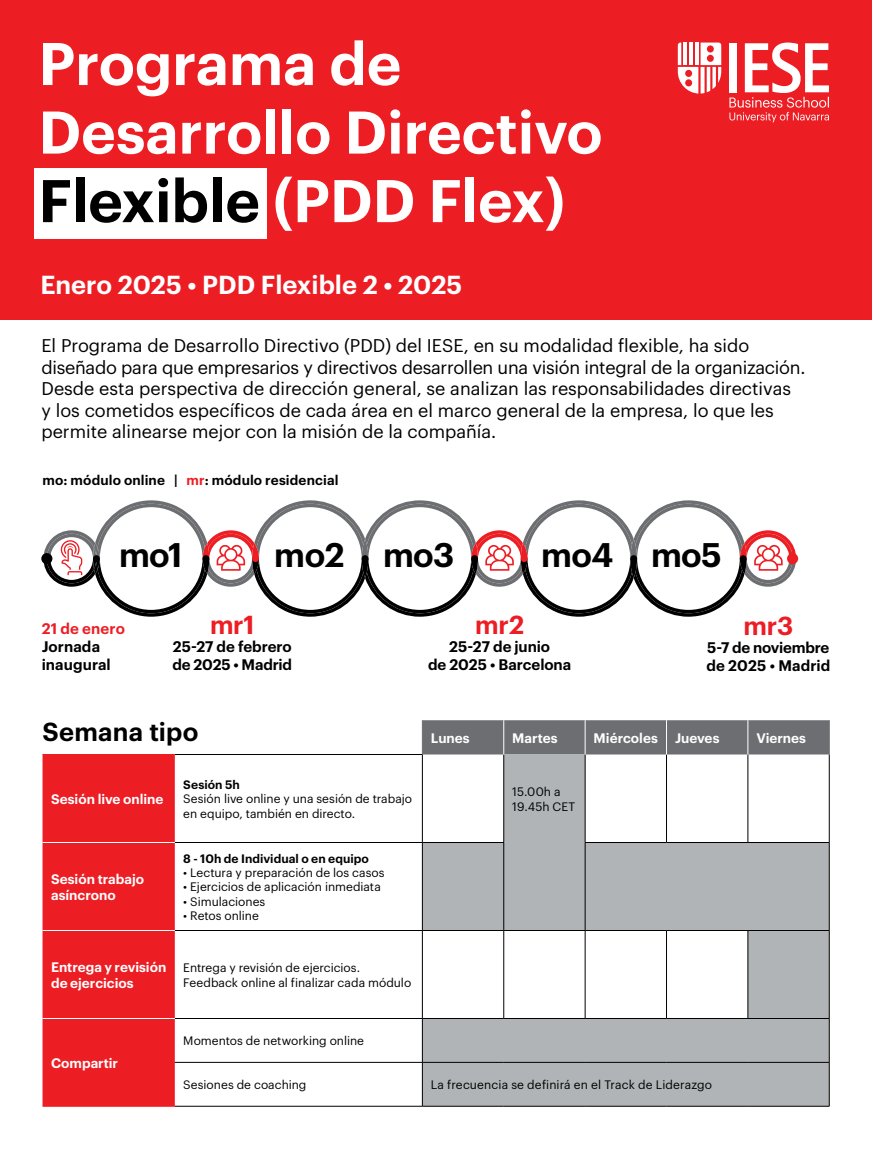
<style>
.page{position:relative;width:872px;height:1149px;background:#fff}
.page>*{position:absolute;margin:0;border:0;box-sizing:border-box;transform-origin:0 0}
.Titular_36___36{font:600 58.8px/68.6px "Graphik";color:#fff}
.t1{font:600 33.45px "Graphik";letter-spacing:-.02em;color:#000}
.t2{font:600 25.5px "Graphik";color:#fff}
.t3{font:600 25.5px "Graphik";letter-spacing:.01em;color:#000}
.t4{font:600 25.5px "Graphik";letter-spacing:-.005em;color:#ed1d24}
.t5{font:18px/21.6px "Graphik";color:#000}
.t6{font:600 15px/18px "Graphik";color:#000}
.t7{font:600 15px "Graphik";letter-spacing:.01em;color:#ed1d24}
.t8{font:600 13.5px/16.2px "Graphik";color:#fff}
.t9{font:600 13.5px "Graphik";letter-spacing:.01em;color:#000}
.t10{font:12px/14.4px "Graphik";color:#000}
.t11{font:600 12px "Graphik";letter-spacing:.005em;color:#000}
.s1{color:#000}
.s2{color:#ed1d24}
</style>
<div class="page">
<div style="left:0;top:0;width:872px;height:319px;background:#ed1d24"></div>
<div style="left:34px;top:168px;width:233px;height:70px;background:#fff"></div>
<svg style="left:41px;top:553px;width:11px;height:11px"></svg>
<div style="left:787px;top:553px;width:11px;height:11px;background:#ed1d24;border-radius:50%"></div>
<svg style="left:43px;top:500px;width:753px;height:116px"></svg>
<div style="left:423px;top:720px;width:406px;height:34px;background:#6d6e71"></div>
<div style="left:43px;top:755px;width:132px;height:350px;background:#ed1d24"></div>
<svg style="left:423px;top:754px;width:406px;height:351px;fill:#b1b4b6"></svg>
<hr style="left:422px;top:754px;width:1px;height:88px;background:#000">
<hr style="left:503px;top:754px;width:1px;height:88px;background:#000">
<hr style="left:585px;top:754px;width:1px;height:88px;background:#000">
<hr style="left:666px;top:754px;width:1px;height:88px;background:#000">
<hr style="left:747px;top:754px;width:1px;height:88px;background:#000">
<hr style="left:829px;top:754px;width:1px;height:88px;background:#000">
<hr style="left:175px;top:842px;width:247px;height:1px;background:#000">
<hr style="left:422px;top:842px;width:82px;height:1px;background:#000">
<hr style="left:422px;top:842px;width:1px;height:88px;background:#000">
<hr style="left:503px;top:842px;width:1px;height:88px;background:#000">
<hr style="left:585px;top:842px;width:81px;height:1px;background:#000">
<hr style="left:585px;top:842px;width:1px;height:88px;background:#000">
<hr style="left:666px;top:842px;width:82px;height:1px;background:#000">
<hr style="left:748px;top:842px;width:81px;height:1px;background:#000">
<hr style="left:829px;top:842px;width:1px;height:88px;background:#000">
<hr style="left:175px;top:929px;width:247px;height:1px;background:#000">
<hr style="left:422px;top:929px;width:82px;height:1px;background:#000">
<hr style="left:422px;top:930px;width:1px;height:87px;background:#000">
<hr style="left:504px;top:929px;width:81px;height:1px;background:#000">
<hr style="left:503px;top:930px;width:1px;height:87px;background:#000">
<hr style="left:585px;top:929px;width:81px;height:1px;background:#000">
<hr style="left:585px;top:930px;width:1px;height:87px;background:#000">
<hr style="left:666px;top:929px;width:82px;height:1px;background:#000">
<hr style="left:666px;top:930px;width:1px;height:87px;background:#000">
<hr style="left:748px;top:929px;width:81px;height:1px;background:#000">
<hr style="left:747px;top:930px;width:1px;height:87px;background:#000">
<hr style="left:829px;top:930px;width:1px;height:87px;background:#000">
<hr style="left:175px;top:1017px;width:247px;height:1px;background:#000">
<hr style="left:422px;top:1017px;width:82px;height:1px;background:#000">
<hr style="left:422px;top:1018px;width:1px;height:43px;background:#000">
<hr style="left:504px;top:1017px;width:81px;height:1px;background:#000">
<hr style="left:585px;top:1017px;width:81px;height:1px;background:#000">
<hr style="left:666px;top:1017px;width:82px;height:1px;background:#000">
<hr style="left:748px;top:1017px;width:81px;height:1px;background:#000">
<hr style="left:829px;top:1018px;width:1px;height:43px;background:#000">
<hr style="left:175px;top:1061px;width:247px;height:1px;background:#000">
<hr style="left:422px;top:1061px;width:82px;height:1px;background:#000">
<hr style="left:422px;top:1062px;width:1px;height:43px;background:#000">
<hr style="left:504px;top:1061px;width:81px;height:1px;background:#000">
<hr style="left:585px;top:1061px;width:81px;height:1px;background:#000">
<hr style="left:666px;top:1061px;width:82px;height:1px;background:#000">
<hr style="left:748px;top:1061px;width:81px;height:1px;background:#000">
<hr style="left:829px;top:1062px;width:1px;height:43px;background:#000">
<hr style="left:175px;top:1105px;width:247px;height:1px;background:#000">
<hr style="left:422px;top:1105px;width:82px;height:1px;background:#000">
<hr style="left:504px;top:1105px;width:81px;height:1px;background:#000">
<hr style="left:585px;top:1105px;width:81px;height:1px;background:#000">
<hr style="left:666px;top:1105px;width:82px;height:1px;background:#000">
<hr style="left:748px;top:1105px;width:81px;height:1px;background:#000">
<hr style="left:175px;top:754px;width:247px;height:1px;background:#000">
<hr style="left:503px;top:720px;width:1px;height:34px;background:#fff">
<hr style="left:585px;top:720px;width:1px;height:34px;background:#fff">
<hr style="left:666px;top:720px;width:1px;height:34px;background:#fff">
<hr style="left:747px;top:720px;width:1px;height:34px;background:#fff">
<hr style="left:829px;top:720px;width:1px;height:34px;background:#6d6e71">
<hr style="left:422px;top:720px;width:1px;height:34px;background:#6d6e71">
<hr style="left:43px;top:842px;width:132px;height:1px;background:#fff">
<hr style="left:43px;top:929px;width:132px;height:1px;background:#fff">
<hr style="left:43px;top:1017px;width:132px;height:1px;background:#fff">
<hr style="left:43px;top:754px;width:132px;height:1px;background:#ed1d24">
<hr style="left:43px;top:1105px;width:132px;height:1px;background:#ed1d24">
<svg style="left:678px;top:43px;width:43px;height:50px"></svg>
<svg style="left:729px;top:43px;width:100px;height:79px"></svg>
<p class="Titular_36___36" style="left:38px;top:24px;width:565px">Programa de<br>Desarrollo Directivo<br><span class="s1">Flexible</span> (PDD Flex)</p>
<p class="t2" style="left:40px;top:265px;width:423px">Enero 2025 • PDD Flexible 2 • 2025</p>
<p class="t5" style="left:41px;top:333px;width:765px">El Programa de Desarrollo Directivo (PDD) del IESE, en su modalidad flexible, ha sido diseñado para que empresarios y directivos desarrollen una visión integral de la organización.<br>Desde esta perspectiva de dirección general, se analizan las responsabilidades directivas<br>y los cometidos específicos de cada área en el marco general de la empresa, lo que les permite alinearse mejor con la misión de la compañía.</p>
<p class="t9" style="left:43px;top:469px;width:297px">mo: módulo online | <span class="s2">mr</span>: módulo residencial</p>
<p class="t1" style="left:119px;top:529px;width:65px">mo1</p>
<p class="t1" style="left:274px;top:529px;width:72px">mo2</p>
<p class="t1" style="left:383px;top:529px;width:73px">mo3</p>
<p class="t1" style="left:541px;top:529px;width:74px">mo4</p>
<p class="t1" style="left:651px;top:529px;width:72px">mo5</p>
<p class="t7" style="left:42px;top:617px;width:85px">21 de enero</p>
<p class="t6" style="left:42px;top:636px;width:60px">Jornada</p>
<p class="t6" style="left:42px;top:654px;width:71px">inaugural</p>
<p class="t4" style="left:210px;top:605px;width:46px">mr1</p>
<p class="t6" style="left:172px;top:636px;width:121px">25-27 de febrero de 2025 • Madrid</p>
<p class="t4" style="left:475px;top:605px;width:51px">mr2</p>
<p class="t6" style="left:449px;top:636px;width:102px">25-27 de junio</p>
<p class="t6" style="left:428px;top:654px;width:145px">de 2025 • Barcelona</p>
<p class="t4" style="left:743px;top:605px;width:51px">mr3</p>
<p class="t6" style="left:707px;top:636px;width:124px">5-7 de noviembre</p>
<p class="t6" style="left:706px;top:654px;width:125px">de 2025 • Madrid</p>
<p class="t3" style="left:43px;top:712px;width:157px">Semana tipo</p>
<p class="t8" style="left:431px;top:728px;width:40px">Lunes</p>
<p class="t8" style="left:512px;top:728px;width:47px">Martes</p>
<p class="t8" style="left:593px;top:728px;width:66px">Miércoles</p>
<p class="t8" style="left:675px;top:728px;width:46px">Jueves</p>
<p class="t8" style="left:756px;top:728px;width:51px">Viernes</p>
<p class="t8" style="left:51px;top:789px;width:114px">Sesión live online</p>
<p class="t8" style="left:51px;top:869px;width:95px">Sesión trabajo asíncrono</p>
<p class="t11" style="left:183px;top:775px;width:58px">Sesión 5h</p>
<p class="t10" style="left:183px;top:790px;width:230px">Sesión live online y una sesión de trabajo en equipo, también en directo.</p>
<p class="t10" style="left:512px;top:783px;width:64px">15.00h a<br>19.45h CET</p>
<p class="t11" style="left:183px;top:848px;width:187px">8 - 10h de Individual o en equipo</p>
<p class="t10" style="left:183px;top:864px;width:203px">• Lectura y preparación de los casos</p>
<p class="t10" style="left:183px;top:878px;width:199px">• Ejercicios de aplicación inmediata</p>
<p class="t10" style="left:183px;top:893px;width:84px">• Simulaciones</p>
<p class="t10" style="left:183px;top:907px;width:77px">• Retos online</p>
<p class="t8" style="left:51px;top:957px;width:117px">Entrega y revisión de ejercicios</p>
<p class="t10" style="left:183px;top:959px;width:229px">Entrega y revisión de ejercicios.<br>Feedback online al finalizar cada módulo</p>
<p class="t8" style="left:51px;top:1053px;width:69px">Compartir</p>
<p class="t10" style="left:183px;top:1032px;width:182px">Momentos de networking online</p>
<p class="t10" style="left:183px;top:1076px;width:125px">Sesiones de coaching</p>
<p class="t10" style="left:431px;top:1076px;width:283px">La frecuencia se definirá en el Track de Liderazgo</p>
</div>
